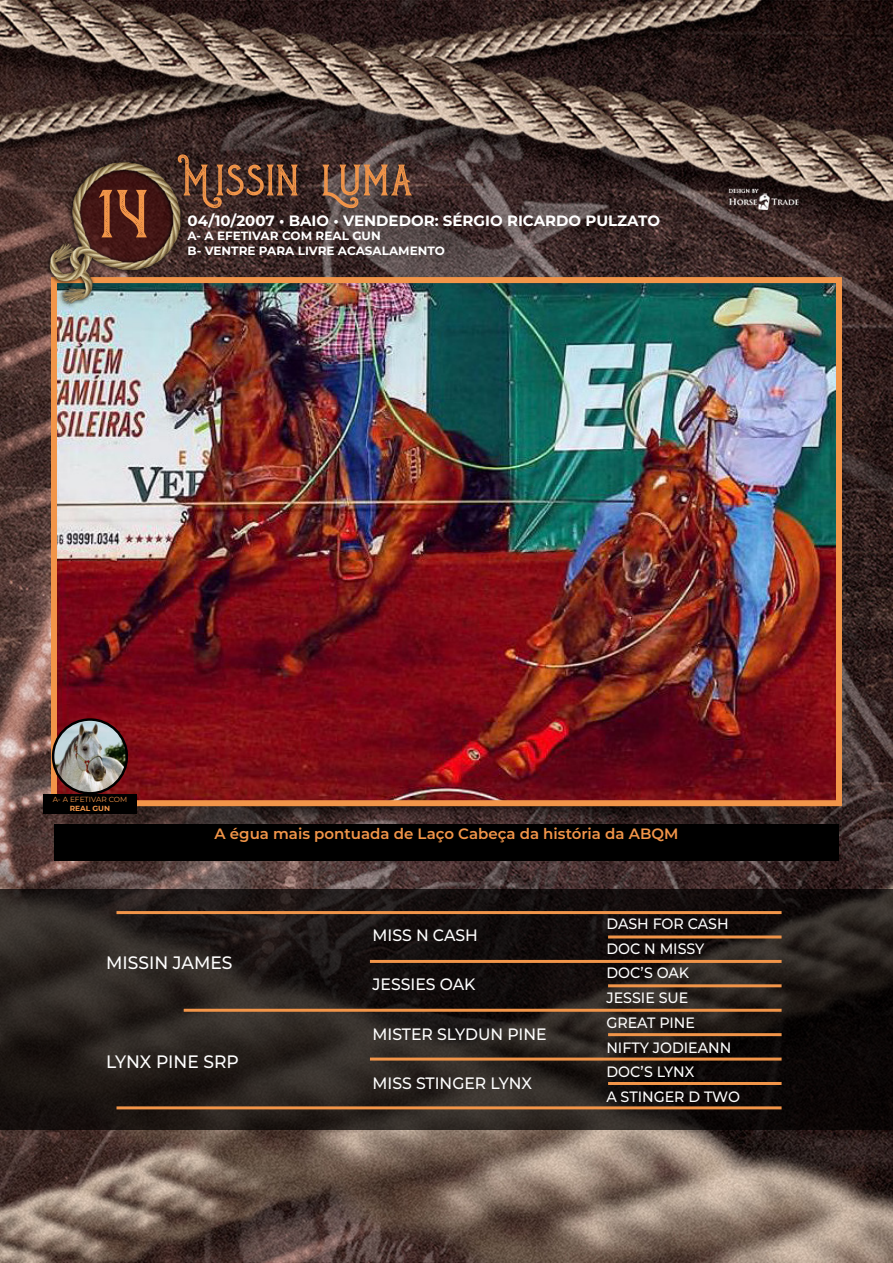
<style>
.page{position:relative;width:893px;height:1263px;background:#fff}
.page>*{position:absolute;margin:0;border:0;box-sizing:border-box;transform-origin:0 0}
.t1{font:80.85px "Biker Whiskey Texture 2";color:#f29549}
.t2{font:52.5px "Biker Whiskey Texture 2";color:#f29549}
.t3{font:500 18px "Montserrat";color:#fff;scale:.95 1}
.t4{font:500 16.5px "Montserrat";color:#fff;scale:.95 1}
.t5{font:500 15px/24.8px "Montserrat";color:#fff;scale:.95 1}
.t6{font:700 15px "Montserrat";color:#fff}
.t7{font:600 15px "Montserrat";color:#f29549}
.t8{font:700 12px/14.4px "Montserrat";color:#fff}
.t9{font:7.5px "Montserrat";color:#f29549}
.t10{font:700 7.5px "Montserrat";color:#f29549}
</style>
<div class="page">
<img style="left:0;top:0;width:893px;height:1263px">
<svg style="left:0;top:889px;width:893px;height:241px;background:#211b18"></svg>
<hr style="left:117px;top:911px;width:665px;height:3px;background:#f29549">
<hr style="left:117px;top:1106px;width:665px;height:3px;background:#f29549">
<hr style="left:184px;top:1009px;width:598px;height:3px;background:#f29549">
<hr style="left:370px;top:960px;width:412px;height:3px;background:#f29549">
<hr style="left:370px;top:1057px;width:412px;height:3px;background:#f29549">
<hr style="left:608px;top:935px;width:174px;height:3px;background:#f29549">
<hr style="left:608px;top:984px;width:174px;height:3px;background:#f29549">
<hr style="left:608px;top:1033px;width:174px;height:3px;background:#f29549">
<hr style="left:608px;top:1082px;width:174px;height:3px;background:#f29549">
<img style="left:54px;top:806px;width:785px;height:69px">
<img style="left:58px;top:284px;width:777px;height:515px">
<div style="left:51px;top:277px;width:791px;height:529px;border:6px solid #f29549"></div>
<img style="left:39px;top:157px;width:152px;height:152px">
<div style="left:54px;top:824px;width:785px;height:37px;background:#000"></div>
<img style="left:53px;top:719px;width:74px;height:74px;border-radius:37px">
<div style="left:52px;top:718px;width:76px;height:76px;border:2px solid #000;border-radius:50%"></div>
<div style="left:43px;top:794px;width:94px;height:20px;background:#000"></div>
<h1 class="t1" style="left:96px;top:170px;width:54px">14</h1>
<h2 class="t2" style="left:188px;top:152px;width:227px">Missin Luma</h2>
<p class="t6" style="left:188px;top:210px;width:474px">04/10/2007 • BAIO • VENDEDOR: SÉRGIO RICARDO PULZATO</p>
<p class="t8" style="left:188px;top:228px;width:259px">A- A EFETIVAR COM REAL GUN<br>B- VENTRE PARA LIVRE ACASALAMENTO</p>
<p class="t9" style="left:53px;top:794px;width:76px">A- A EFETIVAR COM</p>
<p class="t10" style="left:70px;top:802px;width:42px">REAL GUN</p>
<p class="t7" style="left:215px;top:823px;width:465px">A égua mais pontuada de Laço Cabeça da história da ABQM</p>
<p class="t3" style="left:106px;top:950px;width:134px">MISSIN JAMES</p>
<p class="t3" style="left:106px;top:1049px;width:141px">LYNX PINE SRP</p>
<p class="t4" style="left:372px;top:923px;width:113px">MISS N CASH</p>
<p class="t4" style="left:372px;top:973px;width:110px">JESSIES OAK</p>
<p class="t4" style="left:372px;top:1022px;width:185px">MISTER SLYDUN PINE</p>
<p class="t4" style="left:372px;top:1072px;width:169px">MISS STINGER LYNX</p>
<p class="t5" style="left:606px;top:910px;width:142px">DASH FOR CASH<br>DOC N MISSY<br>DOC’S OAK<br>JESSIE SUE<br>GREAT PINE<br>NIFTY JODIEANN<br>DOC’S LYNX<br>A STINGER D TWO</p>
</div>
